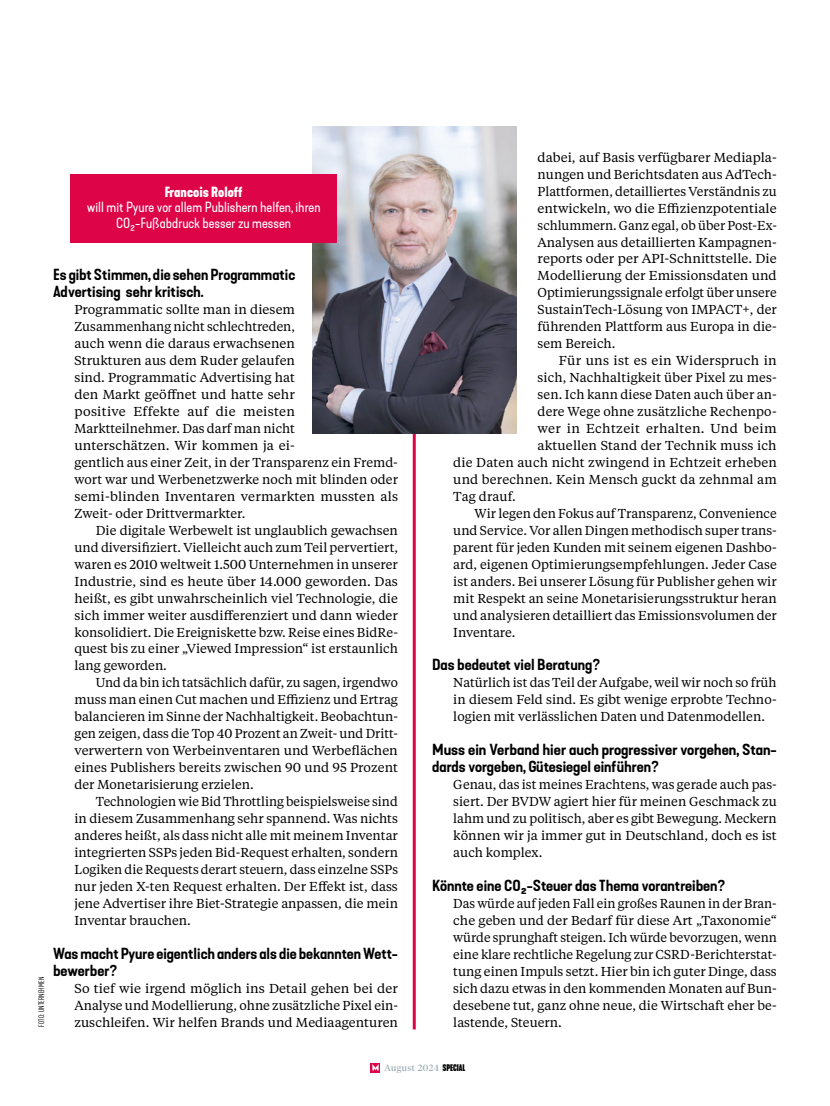
<style>
.page{position:relative;width:830px;height:1106px;background:#fff}
.page>*{position:absolute;margin:0;border:0;box-sizing:border-box;transform-origin:0 0}
.t1{font:600 expanded 15px/17px "Kapra Neue";color:#000}
.t2{font:expanded 13.8px/15.8px "Kapra Neue";color:#fff;text-align:center}
.t3{font:700 13.8px "Kapra Neue";color:#fff}
.t4{font:12.9px/17px "Tiempos Text";color:#000;text-align:justify}
.t5{font:12.9px "Tiempos Text";letter-spacing:.02em;color:#000}
.t6{font:9px "Tiempos Headline";letter-spacing:.05em;color:#99abb1}
.t7{font:300 7.5px "Kapra Neue";letter-spacing:.02em;color:#000}
.s1{font-family:"Kapra Neue";font-weight:700;font-stretch:condensed;color:#000}
</style>
<div class="page">
<svg style="left:371px;top:1063px;width:9px;height:9px"></svg>
<svg style="left:372px;top:1064px;width:6px;height:6px"></svg>
<hr style="left:412px;top:139px;width:3px;height:890px;background:#dd0448">
<img style="left:312px;top:126px;width:204px;height:307px">
<div style="left:71px;top:174px;width:265px;height:68px;background:#dd0448"></div>
<p class="t3" style="left:165px;top:182px;width:79px">Francois Roloff</p>
<p class="t2" style="left:87px;top:200px;width:235px">will mit Pyure vor allem Publishern helfen, ihren<br>CO₂-Fußabdruck besser zu messen</p>
<p class="t7" style="left:37px;top:1026px;width:51px;rotate:-90deg">FOTO: UNTERNEHMEN</p>
<p class="t1" style="left:53px;top:267px;width:243px">Es gibt Stimmen, die sehen Programmatic<br>Advertising sehr kritisch.</p>
<p class="t4" style="left:74px;top:301px;width:325px;text-align:left">Programmatic sollte man in diesem<br>Zusammenhang nicht schlechtreden,<br>auch wenn die daraus erwachsenen<br>Strukturen aus dem Ruder gelaufen<br>sind. Programmatic Advertising hat<br>den Markt geöffnet und hatte sehr<br>positive Effekte auf die meisten Marktteilnehmer. Das darf man nicht<br>unterschätzen. Wir kommen ja ei-<br>gentlich aus einer Zeit, in der Transparenz ein Fremd&shy;wort war und Werbenetzwerke noch mit blinden oder semi-blinden Inventaren vermarkten mussten als Zweit- oder Drittvermarkter.</p>
<p class="t4" style="left:74px;top:521px;width:325px;text-indent:21px">Die digitale Werbewelt ist unglaublich gewachsen und diversifiziert. Vielleicht auch zum Teil pervertiert, waren es 2010 weltweit 1.500 Unternehmen in unserer Industrie, sind es heute über 14.000 geworden. Das heißt, es gibt unwahrscheinlich viel Technologie, die sich immer weiter ausdifferenziert und dann wieder konsolidiert. Die Ereigniskette bzw. Reise eines BidRe&shy;quest bis zu einer „Viewed Impression“ ist erstaunlich lang geworden.</p>
<p class="t4" style="left:74px;top:673px;width:325px;text-indent:21px">Und da bin ich tatsächlich dafür, zu sagen, irgendwo muss man einen Cut machen und Effizienz und Ertrag balancieren im Sinne der Nachhaltigkeit. Beobachtun&shy;gen zeigen, dass die Top 40 Prozent an Zweit- und Dritt&shy;verwertern von Werbeinventaren und Werbeflächen eines Publishers bereits zwischen 90 und 95 Prozent der Monetarisierung erzielen.</p>
<p class="t4" style="left:74px;top:792px;width:325px;text-indent:21px">Technologien wie Bid Throttling beispielsweise sind in diesem Zusammenhang sehr spannend. Was nichts anderes heißt, als dass nicht alle mit meinem Inventar integrierten SSPs jeden Bid-Request erhalten, sondern Logiken die Requests derart steuern, dass einzelne SSPs nur jeden X-ten Request erhalten. Der Effekt ist, dass jene Advertiser ihre Biet-Strategie anpassen, die mein Inventar brauchen.</p>
<p class="t1" style="left:53px;top:945px;width:346px">Was macht Pyure eigentlich anders als die bekannten Wett&shy;bewerber?</p>
<p class="t4" style="left:74px;top:979px;width:325px">So tief wie irgend möglich ins Detail gehen bei der Analyse und Modellierung, ohne zusätzliche Pixel ein&shy;zuschleifen. Wir helfen Brands und Mediaagenturen</p>
<p class="t4" style="left:537px;top:148px;width:241px">dabei, auf Basis verfügbarer Mediapla&shy;nungen und Berichtsdaten aus AdTech-Plattformen, detailliertes Verständnis zu entwickeln, wo die Effizienzpotentiale schlummern. Ganz egal, ob über Post-Ex-Analysen aus detaillierten Kampagnen&shy;reports oder per API-Schnittstelle. Die Modellierung der Emissionsdaten und Optimierungssignale erfolgt über unsere SustainTech-Lösung von IMPACT+, der führenden Plattform aus Europa in die&shy;sem Bereich.</p>
<p class="t4" style="left:558px;top:351px;width:219px">Für uns ist es ein Widerspruch in</p>
<p class="t4" style="left:537px;top:368px;width:240px">sich, Nachhaltigkeit über Pixel zu mes-</p>
<p class="t4" style="left:537px;top:385px;width:240px">sen. Ich kann diese Daten auch über an-</p>
<p class="t4" style="left:537px;top:402px;width:240px">dere Wege ohne zusätzliche Rechenpo-</p>
<p class="t5" style="left:537px;top:420px;width:240px">wer in Echtzeit erhalten. Und beim</p>
<p class="t4" style="left:537px;top:436px;width:240px">aktuellen Stand der Technik muss ich</p>
<p class="t4" style="left:453px;top:453px;width:325px">die Daten auch nicht zwingend in Echtzeit erheben</p>
<p class="t4" style="left:453px;top:470px;width:325px">und berechnen. Kein Mensch guckt da zehnmal am</p>
<p class="t4" style="left:453px;top:487px;width:64px">Tag drauf.</p>
<p class="t4" style="left:474px;top:504px;width:303px">Wir legen den Fokus auf Transparenz, Convenience</p>
<p class="t4" style="left:453px;top:521px;width:325px">und Service. Vor allen Dingen methodisch super trans-</p>
<p class="t4" style="left:453px;top:538px;width:325px">parent für jeden Kunden mit seinem eigenen Dashbo-</p>
<p class="t4" style="left:453px;top:555px;width:325px">ard, eigenen Optimierungsempfehlungen. Jeder Case</p>
<p class="t4" style="left:453px;top:572px;width:325px">ist anders. Bei unserer Lösung für Publisher gehen wir</p>
<p class="t4" style="left:453px;top:589px;width:325px">mit Respekt an seine Monetarisierungsstruktur heran</p>
<p class="t4" style="left:453px;top:606px;width:325px">und analysieren detailliert das Emissionsvolumen der</p>
<p class="t4" style="left:453px;top:623px;width:64px">Inventare.</p>
<p class="t1" style="left:432px;top:657px;width:170px">Das bedeutet viel Beratung?</p>
<p class="t4" style="left:453px;top:673px;width:325px">Natürlich ist das Teil der Aufgabe, weil wir noch so früh in diesem Feld sind. Es gibt wenige erprobte Techno&shy;logien mit verlässlichen Daten und Datenmodellen.</p>
<p class="t1" style="left:432px;top:741px;width:346px">Muss ein Verband hier auch progressiver vorgehen, Stan&shy;dards vorgeben, Gütesiegel einführen?</p>
<p class="t4" style="left:453px;top:775px;width:325px">Genau, das ist meines Erachtens, was gerade auch pas&shy;siert. Der BVDW agiert hier für meinen Geschmack zu lahm und zu politisch, aber es gibt Bewegung. Meckern können wir ja immer gut in Deutschland, doch es ist auch komplex.</p>
<p class="t1" style="left:432px;top:877px;width:295px">Könnte eine CO₂-Steuer das Thema vorantreiben?</p>
<p class="t4" style="left:453px;top:894px;width:325px">Das würde auf jeden Fall ein großes Raunen in der Bran&shy;che geben und der Bedarf für diese Art „Taxonomie“ würde sprunghaft steigen. Ich würde bevorzugen, wenn eine klare rechtliche Regelung zur CSRD-Berichterstat&shy;tung einen Impuls setzt. Hier bin ich guter Dinge, dass sich dazu etwas in den kommenden Monaten auf Bun&shy;desebene tut, ganz ohne neue, die Wirtschaft eher be&shy;lastende, Steuern.</p>
<p class="t6" style="left:384px;top:1061px;width:82px">August 2024 | <span class="s1">SPECIAL</span></p>
</div>
